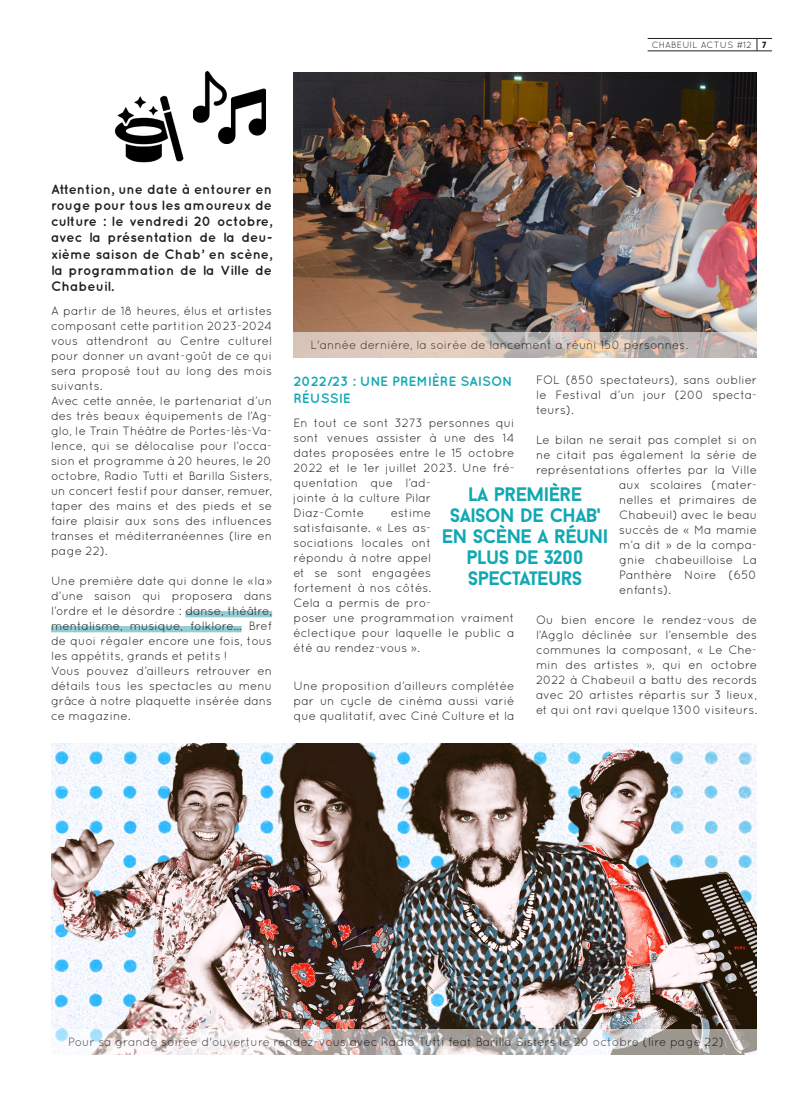
<style>
.page{position:relative;width:808px;height:1106px;background:#fff}
.page>*{position:absolute;margin:0;border:0;box-sizing:border-box;transform-origin:0 0}
.Page_SORTIE_DE_TEXTE{font:700 19.5px/21px "Baron Neue";letter-spacing:-.03em;color:#11a8b4;text-align:center}
.Dossier_INTRO{font:700 13.5px/16.2px "Quicksand";color:#231f20;text-align:justify}
.Dossier_INTERTITRE{font:700 13.5px/17.2px "Quicksand";color:#11a8b4}
.Page_TEXTE_BASE{font:12px/15px "Quicksand";color:#231f20;text-align:justify}
.Dossier_INTERTITRE-2{font:12px/15px "Quicksand";color:#231f20}
.t1{font:9px "Quicksand";letter-spacing:.03em;color:#231f20}
.s1{font-family:"Baron Neue";font-weight:900}
</style>
<div class="page">
<img style="left:293px;top:72px;width:464px;height:260px">
<img style="left:51px;top:743px;width:706px;height:286px">
<img style="left:193px;top:71px;width:72px;height:72px">
<img style="left:115px;top:95px;width:69px;height:68px">
<div style="left:185px;top:611px;width:87px;height:6px;background:#95cdd5"></div>
<div style="left:51px;top:626px;width:191px;height:6px;background:#95cdd5"></div>
<svg style="left:51px;top:1029px;width:706px;height:25px"></svg>
<svg style="left:293px;top:332px;width:464px;height:25px;background:#cfc1b7"></svg>
<svg style="left:757px;top:39px;width:1px;height:12px"></svg>
<hr style="left:648px;top:38px;width:124px;height:1px;background:#231f20">
<hr style="left:648px;top:51px;width:124px;height:1px;background:#231f20">
<p class="t1" style="left:652px;top:39px;width:116px">CHABEUIL ACTUS #12 <span class="s1">7</span></p>
<p class="Dossier_INTRO" style="left:51px;top:180px;width:223px">Attention, une date à entourer en rouge pour tous les amoureux de culture : le vendredi 20 octobre, avec la présentation de la deu&shy;xième saison de Chab’ en scène, la programmation de la Ville de Chabeuil.</p>
<p class="Page_TEXTE_BASE" style="left:51px;top:303px;width:223px">A partir de 18 heures, élus et artistes composant cette partition 2023-2024 vous attendront au Centre culturel pour donner un avant-goût de ce qui sera proposé tout au long des mois suivants.</p>
<p class="Page_TEXTE_BASE" style="left:51px;top:393px;width:223px">Avec cette année, le partenariat d’un des très beaux équipements de l’Ag&shy;glo, le Train Théâtre de Portes-lès-Va&shy;lence, qui se délocalise pour l’occa&shy;sion et programme à 20 heures, le 20 octobre, Radio Tutti et Barilla Sisters, un concert festif pour danser, remuer, taper des mains et des pieds et se faire plaisir aux sons des influences transes et méditerranéennes (lire en page 22).</p>
<p class="Page_TEXTE_BASE" style="left:51px;top:573px;width:223px">Une première date qui donne le «la» d’une saison qui proposera dans l’ordre et le désordre : danse, théâtre, mentalisme, musique, folklore… Bref de quoi régaler encore une fois, tous les appétits, grands et petits !</p>
<p class="Page_TEXTE_BASE" style="left:51px;top:663px;width:223px">Vous pouvez d’ailleurs retrouver en détails tous les spectacles au menu grâce à notre plaquette insérée dans ce magazine.</p>
<p class="Page_TEXTE_BASE" style="left:310px;top:337px;width:379px">L'année dernière, la soirée de lancement a réuni 150 personnes.</p>
<p class="Dossier_INTERTITRE" style="left:293px;top:372px;width:221px">2022/23 : UNE PREMIÈRE SAISON<br>RÉUSSIE</p>
<p class="Dossier_INTERTITRE-2" style="left:293px;top:415px;width:223px">En tout ce sont 3273 personnes qui sont venues assister à une des 14 dates proposées entre le 15 octobre<br>2022 et le 1er juillet 2023. Une fré&shy;quentation que l’ad-<br>jointe à la culture Pilar<br>Diaz-Comte</p>
<p class="Page_TEXTE_BASE" style="left:536px;top:372px;width:223px">FOL (850 spectateurs), sans oublier le Festival d’un jour (200 specta&shy;teurs).</p>
<p class="Page_TEXTE_BASE" style="left:536px;top:432px;width:223px">Le bilan ne serait pas complet si on</p>
<p class="Page_TEXTE_BASE" style="left:536px;top:447px;width:223px">ne citait pas également la série de</p>
<p class="Page_TEXTE_BASE" style="left:536px;top:462px;width:223px">représentations offertes par la Ville</p>
<p class="Page_TEXTE_BASE" style="left:619px;top:477px;width:140px">aux scolaires (mater-</p>
<p class="Page_TEXTE_BASE" style="left:619px;top:492px;width:140px">nelles et primaires de</p>
<p class="Page_TEXTE_BASE" style="left:619px;top:507px;width:140px">Chabeuil) avec le beau</p>
<p class="Page_TEXTE_BASE" style="left:619px;top:522px;width:140px">succès de « Ma mamie</p>
<p class="Page_TEXTE_BASE" style="left:619px;top:537px;width:140px">m’a dit » de la compa-</p>
<p class="Page_TEXTE_BASE" style="left:619px;top:552px;width:140px">gnie chabeuilloise La</p>
<p class="Page_TEXTE_BASE" style="left:619px;top:567px;width:140px">Panthère Noire (650</p>
<p class="Page_TEXTE_BASE" style="left:619px;top:582px;width:53px">enfants).</p>
<p class="Page_TEXTE_BASE" style="left:536px;top:612px;width:223px">Ou bien encore le rendez-vous de l’Agglo déclinée sur l’ensemble des communes la composant, « Le Che&shy;min des artistes », qui en octobre 2022 à Chabeuil a battu des records avec 20 artistes répartis sur 3 lieux, et qui ont ravi quelque 1300 visiteurs.</p>
<p class="Page_SORTIE_DE_TEXTE" style="left:442px;top:483px;width:168px">LA PREMIÈRE<br>SAISON DE CHAB'<br>EN SCÈNE A RÉUNI<br>PLUS DE 3200<br>SPECTATEURS</p>
<p class="Dossier_INTERTITRE-2" style="left:293px;top:505px;width:223px;text-indent:97px">estime<br>satisfaisante. « Les as-<br>sociations locales ont<br>répondu à notre appel<br>et se sont engagées<br>fortement à nos côtés.<br>Cela a permis de pro-<br>poser une programmation vraiment éclectique pour laquelle le public a été au rendez-vous ».</p>
<p class="Page_TEXTE_BASE" style="left:293px;top:678px;width:223px">Une proposition d’ailleurs complétée par un cycle de cinéma aussi varié que qualitatif, avec Ciné Culture et la</p>
<p class="Page_TEXTE_BASE" style="left:68px;top:1034px;width:657px">Pour sa grande soirée d'ouverture rendez-vous avec Radio Tutti feat Barilla Sisters le 20 octobre (lire page 22)</p>
</div>
